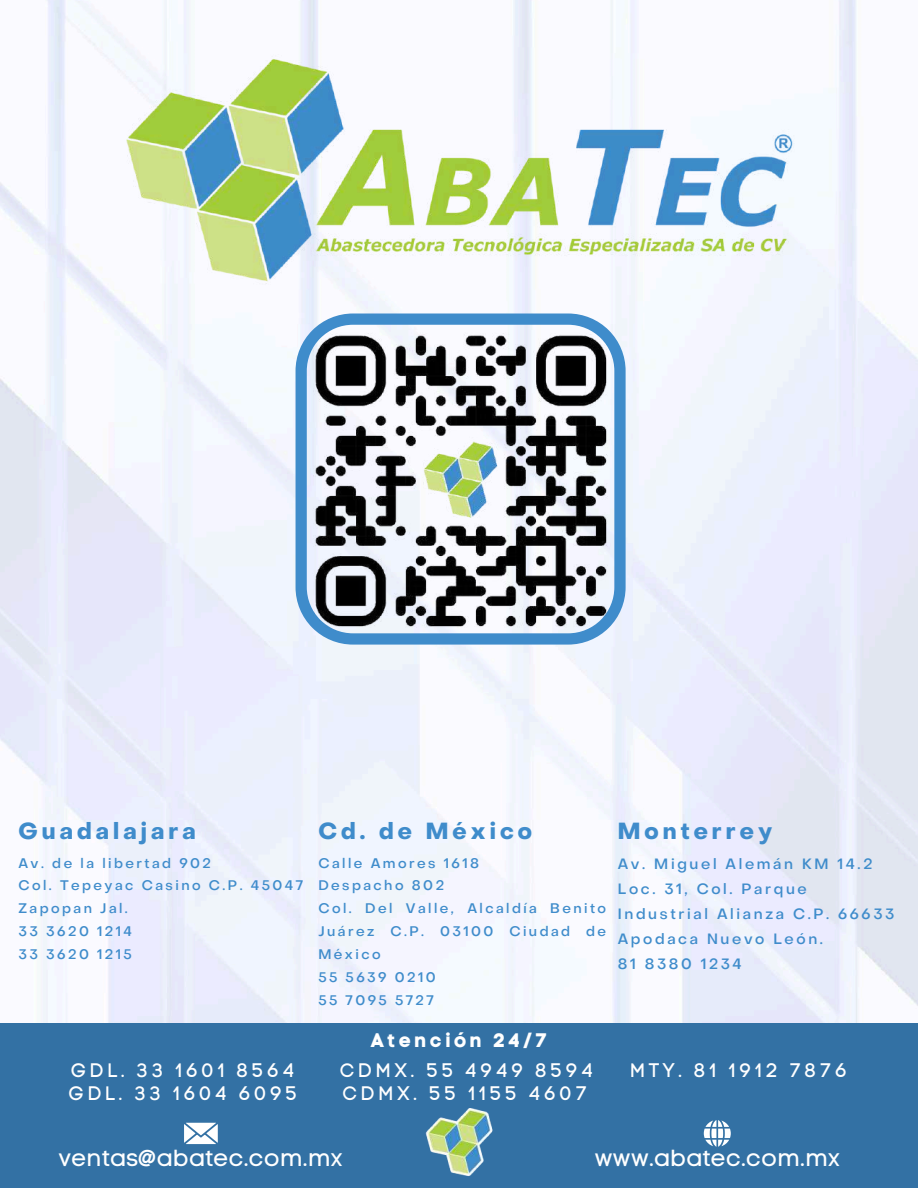
<style>
.page{position:relative;width:918px;height:1188px;background:#fff}
.page>*{position:absolute;margin:0;border:0;box-sizing:border-box;transform-origin:0 0}
.t1{font:23.25px "Code Pro Normal LC";color:#fff}
.t2{font:700 22.95px "Object Sans";letter-spacing:.18em;color:#3f8ccb}
.t3{font:19.5px "Code Pro Normal LC";letter-spacing:.18em;color:#fff}
.t4{font:19.5px "Code Pro Bold LC";letter-spacing:.18em;color:#fff}
.t5{font:500 14.85px/25.2px "Object Sans";letter-spacing:.18em;color:#3f8ccb}
.t6{font:500 13.8px/23px "Object Sans";letter-spacing:.18em;color:#3f8ccb}
</style>
<div class="page">
<img style="left:0;top:0;width:918px;height:1024px">
<div style="left:0;top:1024px;width:918px;height:164px;background:#3371a4"></div>
<img style="left:116px;top:47px;width:687px;height:243px">
<svg style="left:296px;top:314px;width:329px;height:330px;background:#62a0d4"></svg>
<img style="left:301px;top:322px;width:315px;height:314px">
<svg style="left:184px;top:1123px;width:34px;height:21px"></svg>
<svg style="left:704px;top:1120px;width:27px;height:27px"></svg>
<img style="left:422px;top:1106px;width:77px;height:71px;border-radius:10px">
<h2 class="t2" style="left:18px;top:822px;width:179px">Guadalajara</h2>
<p class="t6" style="left:18px;top:853px;width:286px">Av. de la libertad 902<br>Col. Tepeyac Casino C.P. 45047<br>Zapopan Jal.<br>33 3620 1214<br>33 3620 1215</p>
<h2 class="t2" style="left:318px;top:822px;width:215px">Cd. de México</h2>
<p class="t6" style="left:318px;top:853px;width:289px">Calle Amores 1618<br>Despacho 802<br>Col. Del Valle, Alcaldía Benito<br>Juárez C.P. 03100 Ciudad de<br>México<br>55 5639 0210<br>55 7095 5727</p>
<h3 class="t4" style="left:370px;top:1028px;width:179px">Atención 24/7</h3>
<h2 class="t2" style="left:618px;top:822px;width:156px">Monterrey</h2>
<p class="t5" style="left:618px;top:852px;width:278px">Av. Miguel Alemán KM 14.2<br>Loc. 31, Col. Parque<br>Industrial Alianza C.P. 66633<br>Apodaca Nuevo León.<br>81 8380 1234</p>
<h3 class="t3" style="left:71px;top:1058px;width:225px">GDL. 33 1601 8564</h3>
<h3 class="t3" style="left:340px;top:1058px;width:255px">CDMX. 55 4949 8594</h3>
<h3 class="t3" style="left:630px;top:1058px;width:219px">MTY. 81 1912 7876</h3>
<h3 class="t3" style="left:68px;top:1081px;width:230px">GDL. 33 1604 6095</h3>
<h3 class="t3" style="left:342px;top:1081px;width:246px">CDMX. 55 1155 4607</h3>
<h1 class="t1" style="left:59px;top:1144px;width:286px">ventas@abatec.com.mx</h1>
<h1 class="t1" style="left:594px;top:1144px;width:247px">www.abatec.com.mx</h1>
</div>
